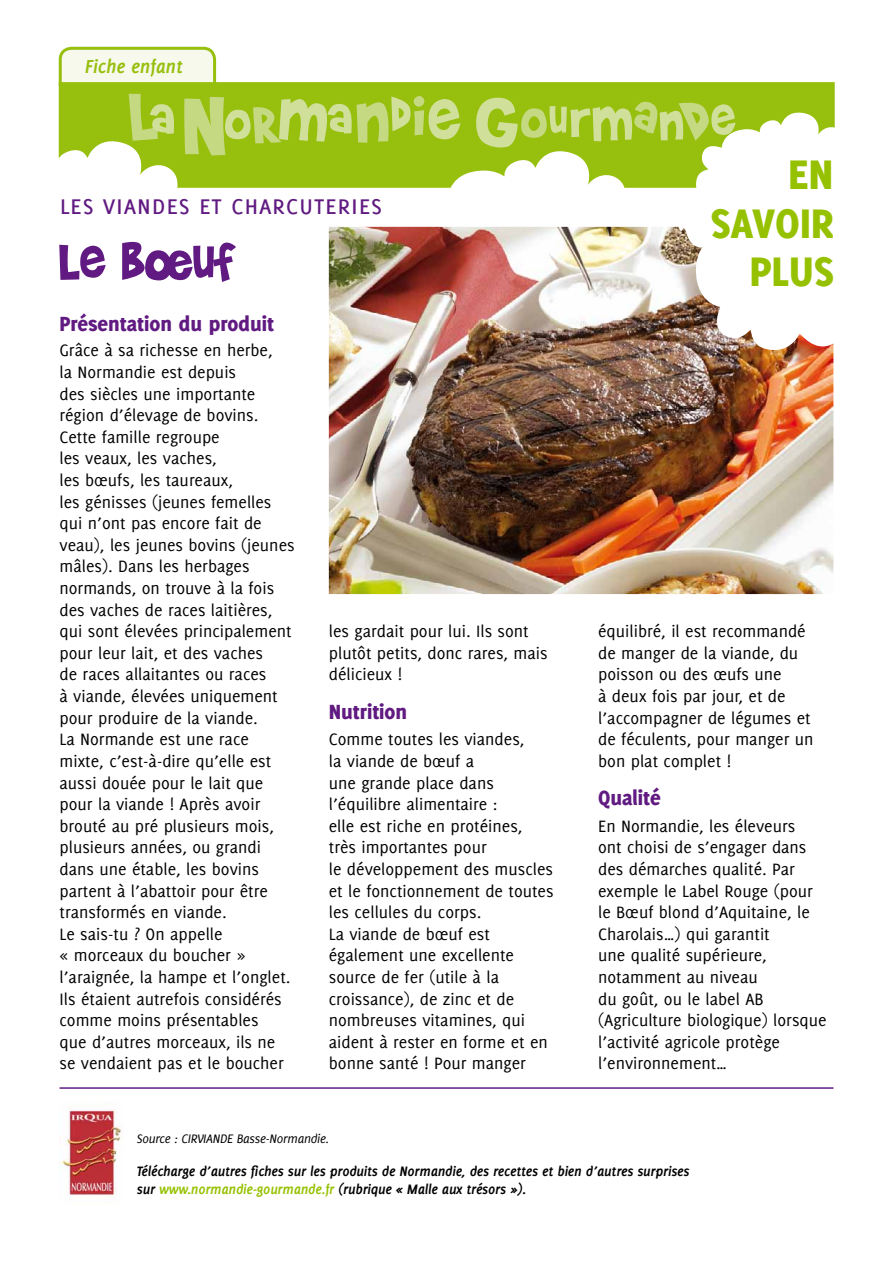
<style>
.page{position:relative;width:893px;height:1263px;background:#fff}
.page>*{position:absolute;margin:0;border:0;box-sizing:border-box;transform-origin:0 0}
.t1{font:60px "Brady Bunch Remastered";letter-spacing:-.01em;color:#601a81}
.t2{font:800 45.3px/48.3px "Delicious";color:#96c101;text-align:right}
.t3{font:28.5px "Delicious Small Caps";color:#601a81}
.t4{font:800 22.5px "Delicious";color:#601a81}
.t5{font:italic 700 20.7px "Delicious";letter-spacing:-.01em;color:#97bf0d}
.t6{font:18px/21.6px "Delicious";color:#000}
.t7{font:italic 700 15px/18px "Delicious";letter-spacing:-.02em;color:#000}
.t8{font:italic 13.5px "Delicious";letter-spacing:-.02em;color:#000}
.s1{color:#96c101}
</style>
<div class="page">
<img style="left:60px;top:1110px;width:62px;height:88px">
<hr style="left:60px;top:1087px;width:773px;height:2px;background:#601a81">
<img style="left:329px;top:226px;width:504px;height:368px">
<div style="left:60px;top:48px;width:155px;height:48px;background:#f6f9ec;border-radius:11px"></div>
<div style="left:59px;top:47px;width:157px;height:50px;border:3px solid #97bf0d;border-radius:11px"></div>
<svg style="left:59px;top:82px;width:776px;height:106px;fill:#97bf0d"></svg>
<svg style="left:129px;top:94px;width:45px;height:47px;background:#b1cd50"></svg>
<svg style="left:476px;top:98px;width:260px;height:50px;background:#aecb46"></svg>
<svg style="left:184px;top:96px;width:277px;height:59px;background:#adcb45"></svg>
<p class="t5" style="left:85px;top:55px;width:100px">Fiche enfant</p>
<h3 class="t3" style="left:60px;top:189px;width:324px">les viandes et charcuteries</h3>
<h1 class="t1" style="left:60px;top:229px;width:179px">Le bœuf</h1>
<p class="t4" style="left:60px;top:310px;width:216px">Présentation du produit</p>
<p class="t6" style="left:60px;top:339px;width:237px">Grâce à sa richesse en herbe,<br>la Normandie est depuis<br>des siècles une importante région d’élevage de bovins.<br>Cette famille regroupe<br>les veaux, les vaches,<br>les bœufs, les taureaux,<br>les génisses (jeunes femelles qui n’ont pas encore fait de veau), les jeunes bovins (jeunes mâles). Dans les herbages normands, on trouve à la fois des vaches de races laitières, qui sont élevées principalement pour leur lait, et des vaches<br>de races allaitantes ou races<br>à viande, élevées uniquement pour produire de la viande.<br>La Normande est une race mixte, c’est-à-dire qu’elle est aussi douée pour le lait que pour la viande ! Après avoir brouté au pré plusieurs mois, plusieurs années, ou grandi dans une étable, les bovins partent à l’abattoir pour être transformés en viande.<br>Le sais-tu ? On appelle<br>« morceaux du boucher » l’araignée, la hampe et l’onglet.<br>Ils étaient autrefois considérés comme moins présentables<br>que d’autres morceaux, ils ne se vendaient pas et le boucher</p>
<p class="t6" style="left:329px;top:620px;width:220px">les gardait pour lui. Ils sont plutôt petits, donc rares, mais délicieux !</p>
<p class="t4" style="left:329px;top:698px;width:80px">Nutrition</p>
<p class="t6" style="left:329px;top:728px;width:226px">Comme toutes les viandes,<br>la viande de bœuf a<br>une grande place dans l’équilibre alimentaire :<br>elle est riche en protéines, très importantes pour<br>le développement des muscles et le fonctionnement de toutes les cellules du corps.<br>La viande de bœuf est également une excellente source de fer (utile à la croissance), de zinc et de nombreuses vitamines, qui aident à rester en forme et en bonne santé ! Pour manger</p>
<p class="t8" style="left:137px;top:1131px;width:194px">Source : CIRVIANDE Basse-Normandie.</p>
<h2 class="t2" style="left:711px;top:150px;width:124px">En savoir plus</h2>
<p class="t6" style="left:598px;top:620px;width:217px">équilibré, il est recommandé de manger de la viande, du poisson ou des œufs une<br>à deux fois par jour, et de l’accompagner de légumes et de féculents, pour manger un bon plat complet !</p>
<p class="t4" style="left:598px;top:784px;width:64px">Qualité</p>
<p class="t6" style="left:598px;top:815px;width:230px">En Normandie, les éleveurs<br>ont choisi de s’engager dans des démarches qualité. Par exemple le Label Rouge (pour le Bœuf blond d’Aquitaine, le<br>Charolais…) qui garantit<br>une qualité supérieure, notamment au niveau<br>du goût, ou le label AB (Agriculture biologique) lorsque l’activité agricole protège l’environnement…</p>
<p class="t7" style="left:137px;top:1162px;width:554px">Télécharge d’autres fiches sur les produits de Normandie, des recettes et bien d’autres surprises sur <span class="s1">www.normandie-gourmande.fr</span> (rubrique « Malle aux trésors »).</p>
</div>
